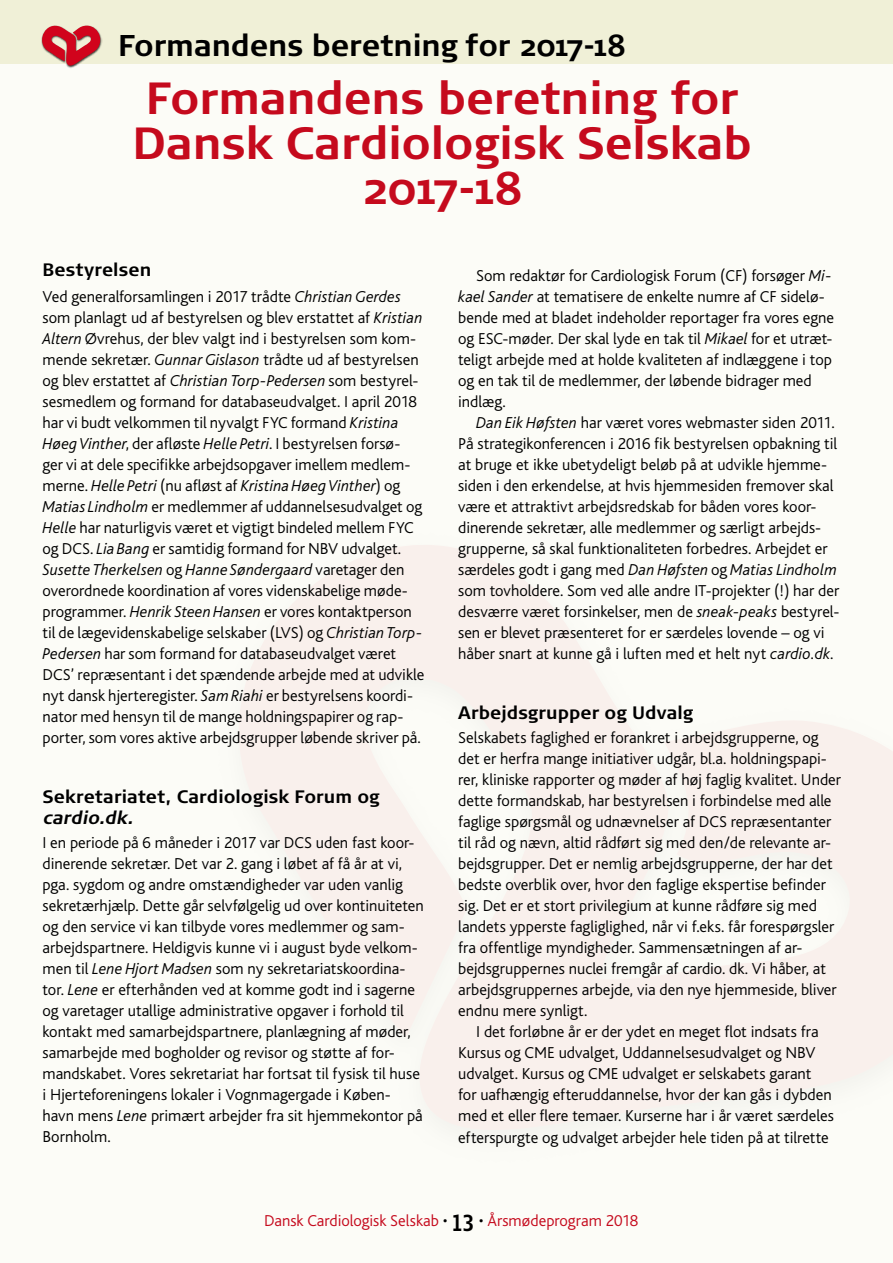
<style>
.page{position:relative;width:893px;height:1263px;background:#fcfcf7}
.page>*{position:absolute;margin:0;border:0;box-sizing:border-box;transform-origin:0 0}
.t1{font:700 45px/45px "Signa Normal";letter-spacing:-.005em;color:#c50a1d;text-align:center}
.t2{font:700 30px "Signa Normal";letter-spacing:-.005em;color:#000}
.t3{font:700 18px "Signa Normal";letter-spacing:.005em;color:#000}
.t4{font:italic 700 18px "Signa Normal";color:#000}
.t5{font:300 16.5px/21px "Bliss";color:#000}
.t6{font:300 16.5px "Bliss";color:#c50a1d}
.s1{font-style:italic}
.s2{color:#000}
.s3{font-family:"Signa Column";font-weight:700;font-size:23.1px;color:#000}
</style>
<div class="page">
<div style="left:0;top:0;width:893px;height:64px;background:#f0f0d7"></div>
<svg style="left:239px;top:545px;width:654px;height:585px;fill:#f9f0ec"></svg>
<img style="left:41px;top:25px;width:62px;height:43px">
<svg style="left:42px;top:26px;width:58px;height:40px"></svg>
<h2 class="t2" style="left:118px;top:28px;width:510px">Formandens beretning for 2017-18</h2>
<h1 class="t1" style="left:132px;top:76px;width:621px">Formandens beretning for<br>Dansk Cardiologisk Selskab<br>2017-18</h1>
<p class="t3" style="left:43px;top:259px;width:110px">Bestyrelsen</p>
<p class="t5" style="left:43px;top:287px;width:383px">Ved generalforsamlingen i 2017 trådte <span class="s1">Christian Gerdes </span>som planlagt ud af bestyrelsen og blev erstattet af <span class="s1">Kristian Altern</span> Øvrehus, der blev valgt ind i bestyrelsen som kom&shy;mende sekretær. <span class="s1">Gunnar Gislason</span> trådte ud af bestyrelsen og blev erstattet af <span class="s1">Christian Torp-Pedersen</span> som bestyrel&shy;sesmedlem og formand for databaseudvalget. I april 2018 har vi budt velkommen til nyvalgt FYC formand <span class="s1">Kristina Høeg Vinther</span>, der afløste <span class="s1">Helle Petri</span>. I bestyrelsen forsø&shy;ger vi at dele specifikke arbejdsopgaver imellem medlem&shy;merne. <span class="s1">Helle Petri</span> (nu afløst af <span class="s1">Kristina Høeg Vinther</span>) og <span class="s1">Matias Lindholm</span> er medlemmer af uddannelsesudvalget og <span class="s1">Helle</span> har naturligvis været et vigtigt bindeled mellem FYC og DCS. <span class="s1">Lia Bang</span> er samtidig formand for NBV udvalget.<br><span class="s1">Susette Therkelsen</span> og <span class="s1">Hanne Søndergaard</span> varetager den overordnede koordination af vores videnskabelige møde&shy;programmer. <span class="s1">Henrik Steen Hansen</span> er vores kontaktperson til de lægevidenskabelige selskaber (LVS) og <span class="s1">Christian Torp-Pedersen</span> har som formand for databaseudvalget været DCS’ repræsentant i det spændende arbejde med at udvikle nyt dansk hjerteregister. <span class="s1">Sam Riahi</span> er bestyrelsens koordi&shy;nator med hensyn til de mange holdningspapirer og rap&shy;porter, som vores aktive arbejdsgrupper løbende skriver på.</p>
<p class="t3" style="left:43px;top:786px;width:339px">Sekretariatet, Cardiologisk Forum og</p>
<p class="t4" style="left:43px;top:807px;width:96px">cardio.dk.</p>
<p class="t5" style="left:43px;top:833px;width:383px">I en periode på 6 måneder i 2017 var DCS uden fast koor&shy;dinerende sekretær. Det var 2. gang i løbet af få år at vi, pga. sygdom og andre omstændigheder var uden vanlig sekretærhjælp. Dette går selvfølgelig ud over kontinuiteten og den service vi kan tilbyde vores medlemmer og sam&shy;arbejdspartnere. Heldigvis kunne vi i august byde velkom&shy;men til <span class="s1">Lene Hjort Madsen</span> som ny sekretariatskoordina&shy;tor. <span class="s1">Lene</span> er efterhånden ved at komme godt ind i sagerne og varetager utallige administrative opgaver i forhold til kontakt med samarbejdspartnere, planlægning af møder, samarbejde med bogholder og revisor og støtte af for&shy;mandskabet. Vores sekretariat har fortsat til fysisk til huse i Hjerteforeningens lokaler i Vognmagergade i Køben&shy;havn mens <span class="s1">Lene</span> primært arbejder fra sit hjemmekontor på Bornholm.</p>
<p class="t5" style="left:458px;top:266px;width:377px;text-indent:18px">Som redaktør for Cardiologisk Forum (CF) forsøger <span class="s1">Mi&shy;kael Sander</span> at tematisere de enkelte numre af CF sidelø&shy;bende med at bladet indeholder reportager fra vores egne og ESC-møder. Der skal lyde en tak til <span class="s1">Mikael</span> for et utræt&shy;teligt arbejde med at holde kvaliteten af indlæggene i top og en tak til de medlemmer, der løbende bidrager med indlæg.</p>
<p class="t5" style="left:458px;top:413px;width:383px;text-indent:18px"><span class="s1">Dan Eik Høfsten</span> har været vores webmaster siden 2011.<br>På strategikonferencen i 2016 fik bestyrelsen opbakning til at bruge et ikke ubetydeligt beløb på at udvikle hjemme&shy;siden i den erkendelse, at hvis hjemmesiden fremover skal være et attraktivt arbejdsredskab for båden vores koor&shy;dinerende sekretær, alle medlemmer og særligt arbejds&shy;grupperne, så skal funktionaliteten forbedres. Arbejdet er særdeles godt i gang med <span class="s1">Dan Høfsten</span> og <span class="s1">Matias Lindholm </span>som tovholdere. Som ved alle andre IT-projekter (!) har der desværre været forsinkelser, men de <span class="s1">sneak-peaks</span> bestyrel&shy;sen er blevet præsenteret for er særdeles lovende – og vi håber snart at kunne gå i luften med et helt nyt <span class="s1">cardio.dk</span>.</p>
<p class="t3" style="left:458px;top:702px;width:237px">Arbejdsgrupper og Udvalg</p>
<p class="t5" style="left:458px;top:728px;width:384px">Selskabets faglighed er forankret i arbejdsgrupperne, og det er herfra mange initiativer udgår, bl.a. holdningspapi&shy;rer, kliniske rapporter og møder af høj faglig kvalitet. Under dette formandskab, har bestyrelsen i forbindelse med alle faglige spørgsmål og udnævnelser af DCS repræsentanter til råd og nævn, altid rådført sig med den/de relevante ar&shy;bejdsgrupper. Det er nemlig arbejdsgrupperne, der har det bedste overblik over, hvor den faglige ekspertise befinder sig. Det er et stort privilegium at kunne rådføre sig med landets ypperste fagliglighed, når vi f.eks. får forespørgsler fra offentlige myndigheder. Sammensætningen af ar&shy;bejdsgruppernes nuclei fremgår af cardio. dk. Vi håber, at arbejdsgruppernes arbejde, via den nye hjemmeside, bliver endnu mere synligt.</p>
<p class="t5" style="left:458px;top:1022px;width:377px;text-indent:18px">I det forløbne år er der ydet en meget flot indsats fra Kursus og CME udvalget, Uddannelsesudvalget og NBV udvalget. Kursus og CME udvalget er selskabets garant for uafhængig efteruddannelse, hvor der kan gås i dybden med et eller flere temaer. Kurserne har i år været særdeles efterspurgte og udvalget arbejder hele tiden på at tilrette</p>
<p class="t6" style="left:264px;top:1212px;width:376px">Dansk Cardiologisk Selskab <span class="s2">•</span> <span class="s3">13</span> <span class="s2">•</span> Årsmødeprogram 2018</p>
</div>
